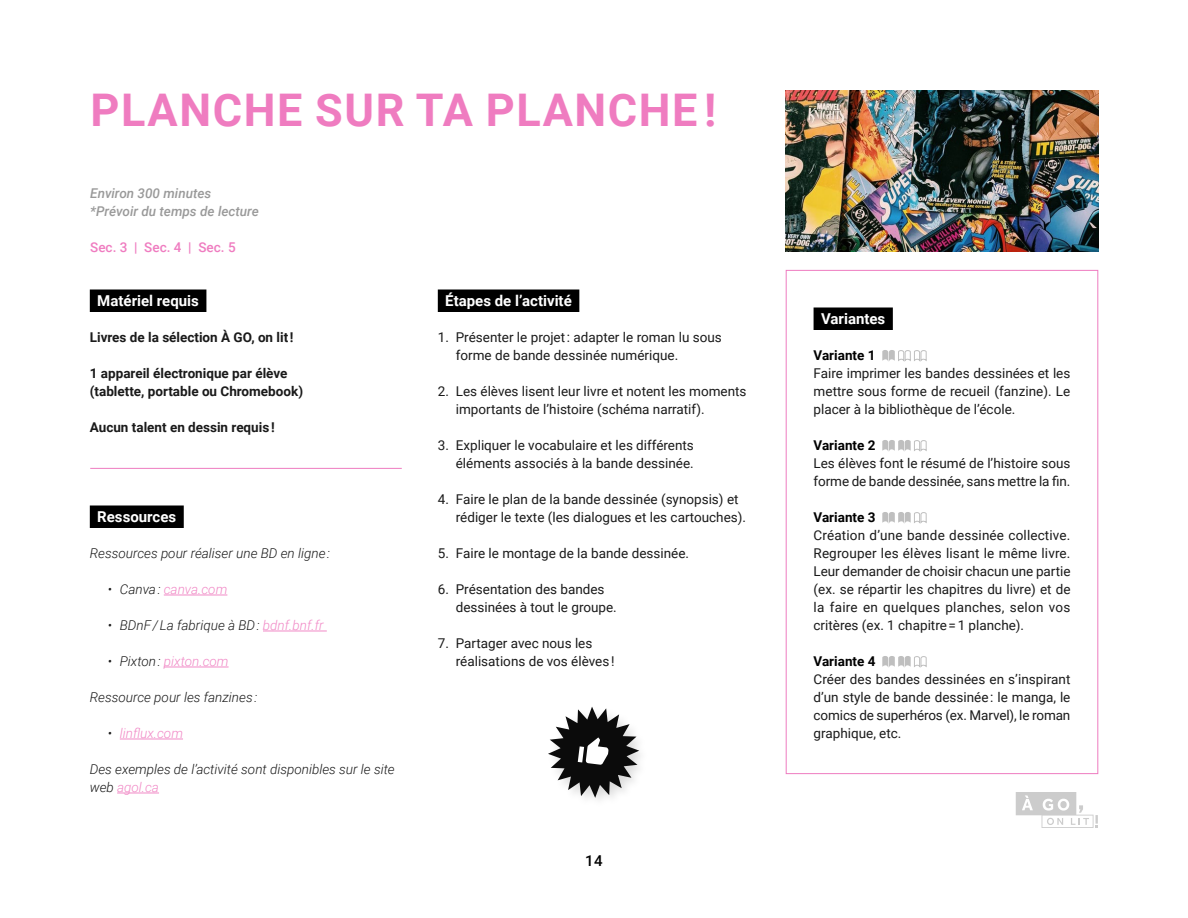
<style>
.page{position:relative;width:1188px;height:918px;background:#fff}
.page>*{position:absolute;margin:0;border:0;box-sizing:border-box;transform-origin:0 0}
.t1{font:700 45px "Roboto";letter-spacing:.035em;color:#ef7cc0}
.t2{font:700 15px "Roboto";color:#fff}
.t3{font:500 15px "Roboto";color:#000}
.t4{font:13.5px/18px "Roboto";color:#1a1a1a}
.t5{font:italic 300 13.5px/18px "Roboto";color:#1a1a1a}
.t6{font:700 13.5px/18px "Roboto";color:#1a1a1a}
.t7{font:italic 300 13.5px "Roboto";color:#f189c6}
.t8{font:italic 500 13.5px/18px "Roboto";color:#999}
.t9{font:700 13.5px "Roboto";color:#000}
.t10{font:500 13.5px "Roboto";color:#ef7cc0}
.s1{color:#1a1a1a}
.s2{color:#f189c6}
</style>
<div class="page">
<div style="left:90px;top:290px;width:116px;height:22px;background:#000"></div>
<div style="left:438px;top:290px;width:141px;height:22px;background:#000"></div>
<div style="left:814px;top:308px;width:79px;height:22px;background:#000"></div>
<svg style="left:882px;top:350px;width:45px;height:12px"></svg>
<svg style="left:882px;top:440px;width:45px;height:12px"></svg>
<svg style="left:882px;top:512px;width:45px;height:12px"></svg>
<svg style="left:882px;top:656px;width:45px;height:12px"></svg>
<div style="left:786px;top:270px;width:312px;height:504px;border:1px solid #ef7cc0"></div>
<div style="left:90px;top:506px;width:94px;height:22px;background:#000"></div>
<hr style="left:164px;top:595px;width:63px;height:1px;background:#f189c6">
<hr style="left:263px;top:631px;width:64px;height:1px;background:#f189c6">
<hr style="left:164px;top:667px;width:65px;height:1px;background:#f189c6">
<hr style="left:120px;top:739px;width:63px;height:1px;background:#f189c6">
<hr style="left:117px;top:793px;width:42px;height:1px;background:#f189c6">
<hr style="left:90px;top:468px;width:312px;height:1px;background:#ef7cc0">
<svg style="left:1016px;top:792px;width:82px;height:36px"></svg>
<svg style="left:548px;top:707px;width:91px;height:91px"></svg>
<img style="left:786px;top:90px;width:312px;height:162px">
<h1 class="t1" style="left:91px;top:78px;width:627px">PLANCHE SUR TA PLANCHE !</h1>
<p class="t8" style="left:90px;top:184px;width:170px">Environ 300 minutes *Prévoir du temps de lecture</p>
<p class="t10" style="left:90px;top:238px;width:147px">Sec. 3 | Sec. 4 | Sec. 5</p>
<p class="t2" style="left:97px;top:290px;width:103px">Matériel requis</p>
<p class="t6" style="left:90px;top:328px;width:205px">Livres de la sélection À GO, on lit !</p>
<p class="t6" style="left:90px;top:364px;width:215px">1 appareil électronique par élève (tablette, portable ou Chromebook)</p>
<p class="t6" style="left:90px;top:418px;width:186px">Aucun talent en dessin requis !</p>
<p class="t2" style="left:97px;top:506px;width:80px">Ressources</p>
<p class="t5" style="left:90px;top:544px;width:242px">Ressources pour réaliser une BD en ligne :</p>
<p class="t7" style="left:108px;top:580px;width:121px"><span class="s1">• Canva :</span> canva.com</p>
<p class="t5" style="left:108px;top:616px;width:217px">• BDnF / La fabrique à BD : <span class="s2">bdnf.bnf.fr</span></p>
<p class="t7" style="left:108px;top:652px;width:122px"><span class="s1">• Pixton :</span> pixton.com</p>
<p class="t5" style="left:90px;top:688px;width:169px">Ressource pour les fanzines :</p>
<p class="t7" style="left:108px;top:724px;width:77px"><span class="s1">•</span> linflux.com</p>
<p class="t5" style="left:90px;top:760px;width:307px">Des exemples de l’activité sont disponibles sur le site web <span class="s2">agol.ca</span></p>
<p class="t2" style="left:445px;top:290px;width:128px">Étapes de l’activité</p>
<p class="t4" style="left:456px;top:328px;width:268px;text-indent:-18px">1. Présenter le projet : adapter le roman lu sous forme de bande dessinée numérique.</p>
<p class="t4" style="left:456px;top:382px;width:292px;text-indent:-18px">2. Les élèves lisent leur livre et notent les moments importants de l’histoire (schéma narratif).</p>
<p class="t4" style="left:438px;top:436px;width:258px;text-align:right">3. Expliquer le vocabulaire et les différents éléments associés à la bande dessinée.</p>
<p class="t4" style="left:456px;top:490px;width:292px;text-indent:-18px">4. Faire le plan de la bande dessinée (synopsis) et rédiger le texte (les dialogues et les cartouches).</p>
<p class="t4" style="left:438px;top:544px;width:253px">5. Faire le montage de la bande dessinée.</p>
<p class="t4" style="left:456px;top:580px;width:163px;text-indent:-18px">6. Présentation des bandes dessinées à tout le groupe.</p>
<p class="t4" style="left:456px;top:634px;width:160px;text-indent:-18px">7. Partager avec nous les réalisations de vos élèves !</p>
<p class="t3" style="left:585px;top:850px;width:19px">14</p>
<p class="t2" style="left:821px;top:308px;width:66px">Variantes</p>
<p class="t9" style="left:814px;top:346px;width:64px">Variante 1</p>
<p class="t4" style="left:814px;top:364px;width:258px;text-align:justify">Faire imprimer les bandes dessinées et les mettre sous forme de recueil (fanzine). Le placer à la bibliothèque de l’école.</p>
<p class="t9" style="left:814px;top:436px;width:64px">Variante 2</p>
<p class="t4" style="left:814px;top:454px;width:258px">Les élèves font le résumé de l’histoire sous forme de bande dessinée, sans mettre la fin.</p>
<p class="t9" style="left:814px;top:508px;width:64px">Variante 3</p>
<p class="t4" style="left:814px;top:526px;width:258px;text-align:justify">Création d’une bande dessinée collective.<br>Regrouper les élèves lisant le même livre.<br>Leur demander de choisir chacun une partie (ex. se répartir les chapitres du livre) et de la faire en quelques planches, selon vos critères (ex. 1 chapitre = 1 planche).</p>
<p class="t9" style="left:814px;top:652px;width:64px">Variante 4</p>
<p class="t4" style="left:814px;top:670px;width:258px;text-align:justify">Créer des bandes dessinées en s’inspirant d’un style de bande dessinée : le manga, le comics de superhéros (ex. Marvel), le roman graphique, etc.</p>
</div>
